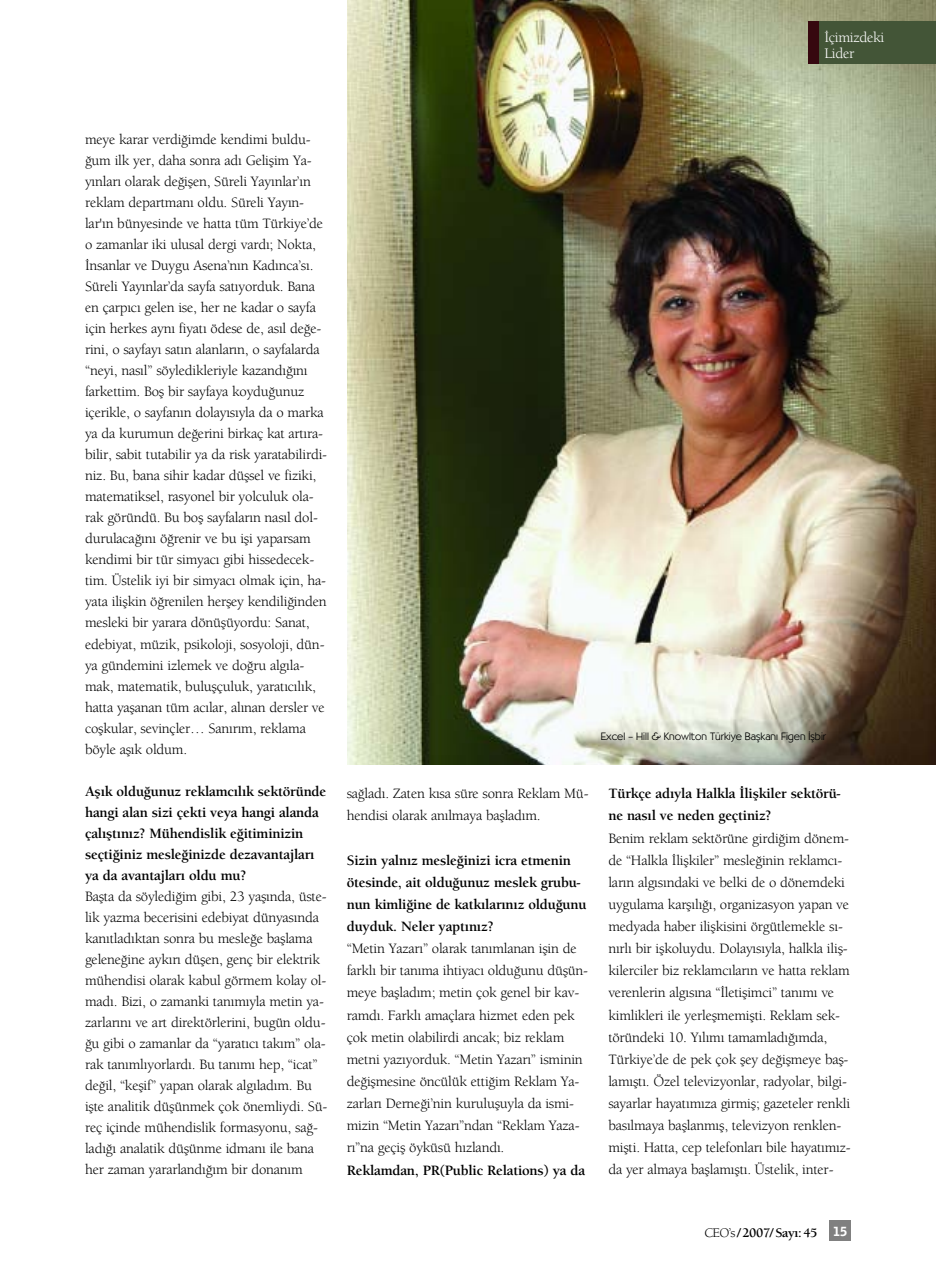
<style>
.page{position:relative;width:936px;height:1276px;background:#fff}
.page>*{position:absolute;margin:0;border:0;box-sizing:border-box;transform-origin:0 0}
.t1{font:15px/15px "Berkeley T Book";letter-spacing:-.025em;color:#fff}
.t2{font:14.7px/21px "Berkeley T Book";letter-spacing:-.015em;color:#000}
.t3{font:14.7px/21px "Berkeley T Bold";letter-spacing:-.015em;color:#000}
.t4{font:13.5px "Berkeley T Bold";letter-spacing:-.025em;color:#000}
.t5{font:12.6px "Bell Gothic BT Black Ti";color:#fff}
.t6{font:300 10.5px "Bernhard";color:#000}
.s1{font-family:"Berkeley T Book"}
</style>
<div class="page">
<img style="left:347px;top:0;width:588px;height:764px">
<div style="left:808px;top:21px;width:127px;height:43px;background:#435537"></div>
<div style="left:808px;top:21px;width:10px;height:43px;background:#36080f"></div>
<div style="left:829px;top:1220px;width:21px;height:21px;background:#808080"></div>
<p class="t1" style="left:824px;top:29px;width:61px">‹çimizdeki<br>Lider</p>
<p class="t2" style="left:85px;top:127px;width:243px">meye karar verdi¤imde kendimi buldu-¤um ilk yer, daha sonra ad› Geliflim Ya&shy;y›nlar› olarak de¤iflen, Süreli Yay›nlar’›n reklam departman› oldu. Süreli Yay›n&shy;lar'›n bünyesinde ve hatta tüm Türkiye’de o zamanlar iki ulusal dergi vard›; Nokta, ‹nsanlar ve Duygu Asena’n›n Kad›nca’s›.<br>Süreli Yay›nlar’da sayfa sat›yorduk. Bana en çarp›c› gelen ise, her ne kadar o sayfa için herkes ayn› fiyat› ödese de, as›l de¤e&shy;rini, o sayfay› sat›n alanlar›n, o sayfalarda “neyi, nas›l” söyledikleriyle kazand›¤›n› farkettim. Bofl bir sayfaya koydu¤unuz içerikle, o sayfan›n dolay›s›yla da o marka ya da kurumun de¤erini birkaç kat art›ra&shy;bilir, sabit tutabilir ya da risk yaratabilirdi&shy;niz. Bu, bana sihir kadar düflsel ve fiziki, matematiksel, rasyonel bir yolculuk ola&shy;rak göründü. Bu bofl sayfalar›n nas›l dol&shy;durulaca¤›n› ö¤renir ve bu ifli yaparsam kendimi bir tür simyac› gibi hissedecek&shy;tim. Üstelik iyi bir simyac› olmak için, ha&shy;yata iliflkin ö¤renilen herfley kendili¤inden mesleki bir yarara dönüflüyordu: Sanat, edebiyat, müzik, psikoloji, sosyoloji, dün&shy;ya gündemini izlemek ve do¤ru alg›la&shy;mak, matematik, buluflçuluk, yarat›c›l›k, hatta yaflanan tüm ac›lar, al›nan dersler ve coflkular, sevinçler… San›r›m, reklama böyle afl›k oldum.</p>
<p class="t3" style="left:85px;top:779px;width:243px">Afl›k oldu¤unuz reklamc›l›k sektöründe hangi alan sizi çekti veya hangi alanda çal›flt›n›z? Mühendislik e¤itiminizin seçti¤iniz mesle¤inizde dezavantajlar› ya da avantajlar› oldu mu?</p>
<p class="t2" style="left:85px;top:884px;width:244px">Baflta da söyledi¤im gibi, 23 yafl›nda, üste&shy;lik yazma becerisini edebiyat dünyas›nda kan›tlad›ktan sonra bu mesle¤e bafllama gelene¤ine ayk›r› düflen, genç bir elektrik mühendisi olarak kabul görmem kolay ol&shy;mad›. Bizi, o zamanki tan›m›yla metin ya&shy;zarlar›n› ve art direktörlerini, bugün oldu-¤u gibi o zamanlar da “yarat›c› tak›m” ola&shy;rak tan›ml›yorlard›. Bu tan›m› hep, “icat” de¤il, “keflif” yapan olarak alg›lad›m. Bu iflte analitik düflünmek çok önemliydi. Sü&shy;reç içinde mühendislik formasyonu, sa¤- lad›¤› analatik düflünme idman› ile bana her zaman yararland›¤›m bir donan›m</p>
<p class="t6" style="left:600px;top:730px;width:227px">Excel – Hill &amp; Knowlton Türkiye Baflkan› Figen ‹flbir</p>
<p class="t2" style="left:347px;top:781px;width:243px;line-height:22.2px">sa¤lad›. Zaten k›sa süre sonra Reklam Mü&shy;hendisi olarak an›lmaya bafllad›m.</p>
<p class="t3" style="left:347px;top:847px;width:241px;line-height:22.2px">Sizin yaln›z mesle¤inizi icra etmenin ötesinde, ait oldu¤unuz meslek grubu&shy;nun kimli¤ine de katk›lar›n›z oldu¤unu duyduk. Neler yapt›n›z?</p>
<p class="t2" style="left:347px;top:936px;width:243px;line-height:22.2px">“Metin Yazar›” olarak tan›mlanan iflin de farkl› bir tan›ma ihtiyac› oldu¤unu düflün&shy;meye bafllad›m; metin çok genel bir kav&shy;ramd›. Farkl› amaçlara hizmet eden pek çok metin olabilirdi ancak; biz reklam metni yaz›yorduk. “Metin Yazar›” isminin de¤iflmesine öncülük etti¤im Reklam Ya&shy;zarlar› Derne¤i’nin kurulufluyla da ismi&shy;mizin “Metin Yazar›”ndan “Reklam Yaza&shy;r›”na geçifl öyküsü h›zland›.</p>
<p class="t3" style="left:347px;top:1158px;width:240px">Reklamdan, PR(Public Relations) ya da</p>
<p class="t3" style="left:608px;top:781px;width:234px;line-height:22px">Türkçe ad›yla Halkla ‹liflkiler sektörü&shy;ne nas›l ve neden geçtiniz?</p>
<p class="t2" style="left:608px;top:826px;width:244px;line-height:22px">Benim reklam sektörüne girdi¤im dönem&shy;de “Halkla ‹liflkiler” mesle¤inin reklamc›- lar›n alg›s›ndaki ve belki de o dönemdeki uygulama karfl›l›¤›, organizasyon yapan ve medyada haber iliflkisini örgütlemekle s›- n›rl› bir iflkoluydu. Dolay›s›yla, halkla ilifl&shy;kilerciler biz reklamc›lar›n ve hatta reklam verenlerin alg›s›na “‹letiflimci” tan›m› ve kimlikleri ile yerleflmemiflti. Reklam sek&shy;töründeki 10. Y›l›m› tamamlad›¤›mda, Türkiye’de de pek çok fley de¤iflmeye bafl&shy;lam›flt›. Özel televizyonlar, radyolar, bilgi&shy;sayarlar hayat›m›za girmifl; gazeteler renkli bas›lmaya bafllanm›fl, televizyon renklen&shy;miflti. Hatta, cep telefonlar› bile hayat›m›z&shy;da yer almaya bafllam›flt›. Üstelik, inter-</p>
<p class="t4" style="left:704px;top:1222px;width:115px"><span class="s1">CEO’s</span>/2007/Say›:45</p>
<p class="t5" style="left:833px;top:1223px;width:16px">15</p>
</div>
